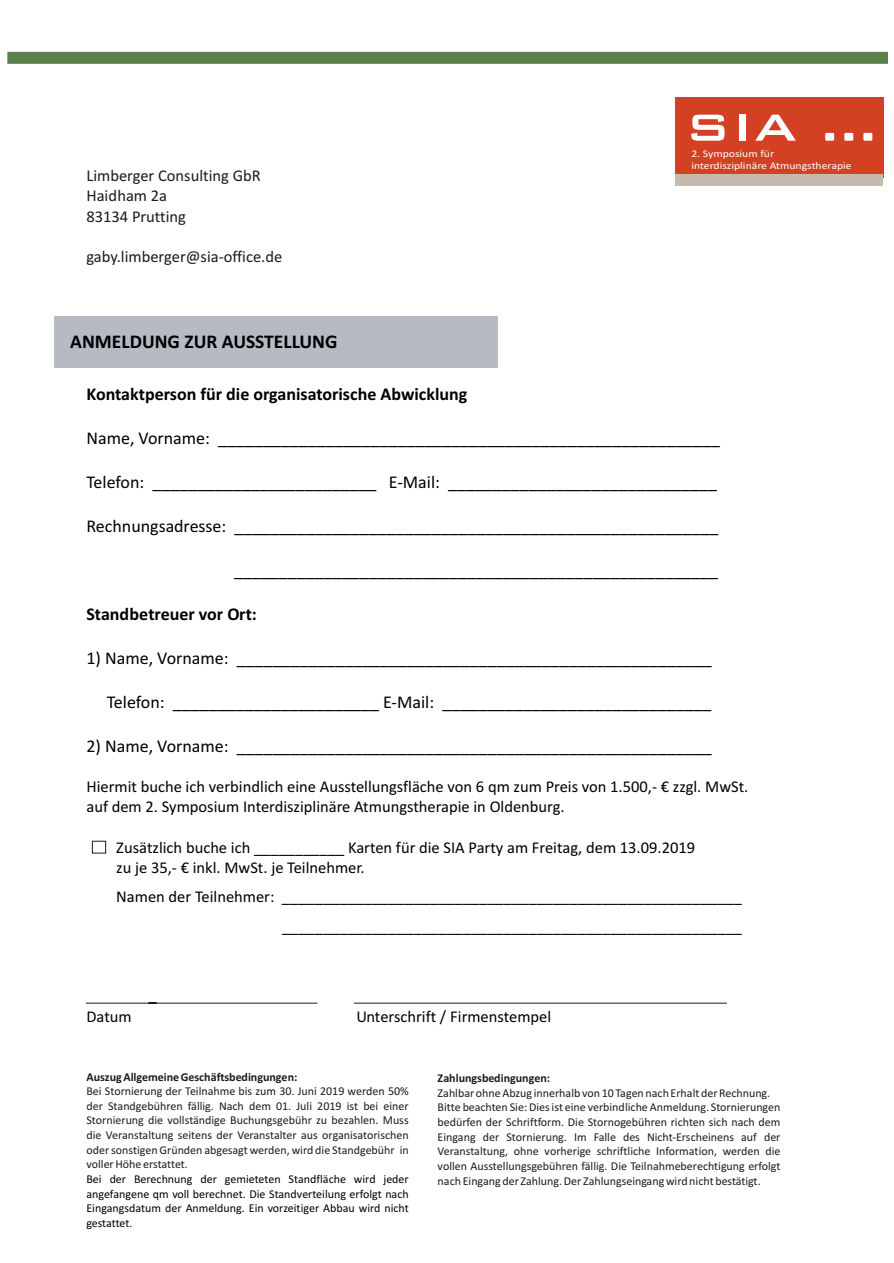
<style>
.page{position:relative;width:894px;height:1263px;background:#fff}
.page>*{position:absolute;margin:0;border:0;box-sizing:border-box;transform-origin:0 0}
.t1{font:50.4px "Bank Gothic Md BT";color:#fff;scale:1.14 1}
.t2{font:700 19.5px "Calibri";color:#000}
.t3{font:18px "Calibri";color:#000}
.t4{font:700 18px "Calibri";color:#000}
.t5{font:16.5px/20.1px "Calibri";color:#000}
.t6{font:16.5px/20.1px "Calibri";color:#1f1a17}
.t7{font:12px/14.7px "Calibri";color:#1f1a17;text-align:justify}
.t8{font:12px/14.7px "Calibri";color:#000;text-align:justify}
.t9{font:700 12px "Calibri";color:#1f1a17}
.t10{font:10.2px/12.5px "Calibri";color:#fff;scale:1.14 1}
</style>
<div class="page">
<div style="left:54px;top:316px;width:443px;height:52px;background:#b5bac4"></div>
<svg style="left:86px;top:1003px;width:232px;height:1px"></svg>
<svg style="left:354px;top:1003px;width:373px;height:1px"></svg>
<div style="left:92px;top:841px;width:14px;height:12px;border:1px solid #1f1a17"></div>
<svg style="left:7px;top:51px;width:881px;height:13px;background:#688957"></svg>
<div style="left:675px;top:97px;width:208px;height:81px;background:#d44024"></div>
<svg style="left:675px;top:168px;width:209px;height:18px"></svg>
<h3 class="t6" style="left:86px;top:167px;width:176px">Limberger Consulting GbR<br>Haidham 2a<br>83134 Prutting</h3>
<h3 class="t6" style="left:86px;top:248px;width:197px">gaby.limberger@sia-office.de</h3>
<h2 class="t2" style="left:70px;top:333px;width:269px">ANMELDUNG ZUR AUSSTELLUNG</h2>
<h1 class="t1" style="left:685px;top:102px;width:171px">SIA ...</h1>
<p class="t10" style="left:691px;top:148px;width:142px">2. Symposium für interdisziplinäre Atmungstherapie</p>
<h3 class="t4" style="left:86px;top:387px;width:382px">Kontaktperson für die organisatorische Abwicklung</h3>
<h3 class="t3" style="left:86px;top:430px;width:635px">Name, Vorname: ________________________________________________________</h3>
<h3 class="t3" style="left:86px;top:474px;width:632px">Telefon: _________________________ E-Mail: ______________________________</h3>
<h3 class="t3" style="left:86px;top:518px;width:634px">Rechnungsadresse: ______________________________________________________</h3>
<h3 class="t3" style="left:234px;top:562px;width:486px">______________________________________________________</h3>
<h3 class="t4" style="left:86px;top:606px;width:172px">Standbetreuer vor Ort:</h3>
<h3 class="t3" style="left:86px;top:650px;width:627px">1) Name, Vorname: _____________________________________________________</h3>
<h3 class="t3" style="left:107px;top:694px;width:606px">Telefon: _______________________ E-Mail: ______________________________</h3>
<h3 class="t3" style="left:86px;top:738px;width:627px">2) Name, Vorname: _____________________________________________________</h3>
<h3 class="t5" style="left:86px;top:778px;width:663px">Hiermit buche ich verbindlich eine Ausstellungsfläche von 6 qm zum Preis von 1.500,- € zzgl. MwSt. auf dem 2. Symposium Interdisziplinäre Atmungstherapie in Oldenburg.</h3>
<h3 class="t5" style="left:116px;top:838px;width:580px">Zusätzlich buche ich ___________ Karten für die SIA Party am Freitag, dem 13.09.2019 zu je 35,- € inkl. MwSt. je Teilnehmer.</h3>
<h3 class="t5" style="left:116px;top:883px;width:627px;line-height:30px;text-align:right">Namen der Teilnehmer: ________________________________________________________ ________________________________________________________</h3>
<h3 class="t5" style="left:86px;top:1008px;width:47px">Datum</h3>
<h3 class="t5" style="left:356px;top:1008px;width:196px">Unterschrift / Firmenstempel</h3>
<p class="t9" style="left:86px;top:1072px;width:212px">Auszug Allgemeine Geschäftsbedingungen:</p>
<p class="t7" style="left:86px;top:1085px;width:324px">Bei Stornierung der Teilnahme bis zum 30. Juni 2019 werden 50% der Standgebühren fällig. Nach dem 01. Juli 2019 ist bei einer Stornierung die vollständige Buchungsgebühr zu bezahlen. Muss die Veranstaltung seitens der Veranstalter aus organisatorischen oder sonstigen Gründen abgesagt werden, wird die Standgebühr in voller Höhe erstattet.</p>
<p class="t8" style="left:86px;top:1173px;width:324px">Bei der Berechnung der gemieteten Standfläche wird jeder angefangene qm voll berechnet. Die Standverteilung erfolgt nach Eingangsdatum der Anmeldung. Ein vorzeitiger Abbau wird nicht gestattet.</p>
<p class="t9" style="left:438px;top:1073px;width:114px">Zahlungsbedingungen:</p>
<p class="t7" style="left:438px;top:1086px;width:344px;text-align:left">Zahlbar ohne Abzug innerhalb von 10 Tagen nach Erhalt der Rechnung.<br>Bitte beachten Sie: Dies ist eine verbindliche Anmeldung. Stornierungen bedürfen der Schriftform. Die Stornogebühren richten sich nach dem Eingang der Stornierung. Im Falle des Nicht-Erscheinens auf der Veranstaltung, ohne vorherige schriftliche Information, werden die vollen Ausstellungsgebühren fällig. Die Teilnahmeberechtigung erfolgt nach Eingang der Zahlung. Der Zahlungseingang wird nicht bestätigt.</p>
</div>
